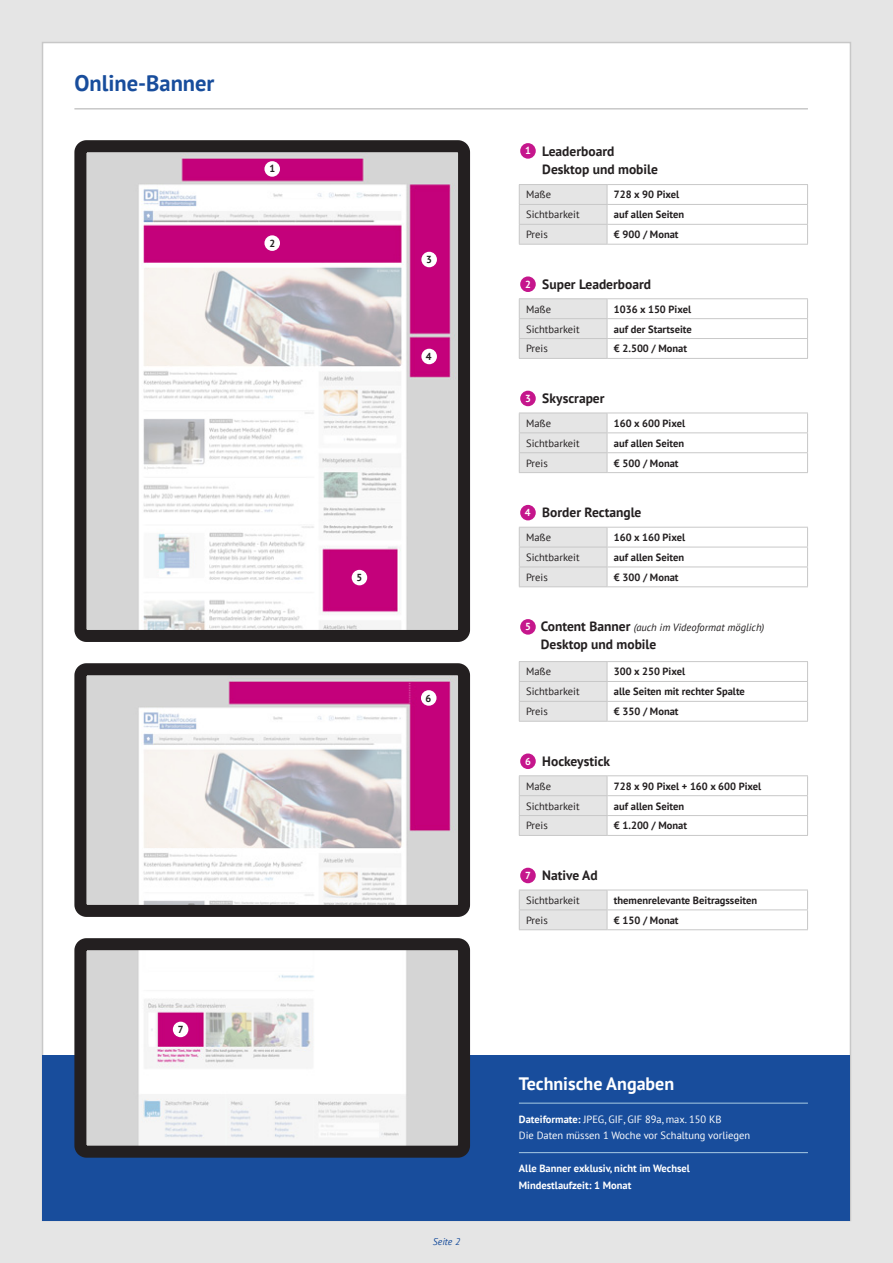
<style>
.page{position:relative;width:893px;height:1263px;background:#e5e5e5}
.page>*{position:absolute;margin:0;border:0;box-sizing:border-box;transform-origin:0 0}
.t1{font:700 22.5px "PT Sans";color:#184d9c}
.t2{font:700 18px "PT Sans";color:#fff}
.t3{font:700 13.5px/18px "PT Sans";color:#231f20}
.t4{font:700 10.5px "PT Sans";color:#231f20}
.t5{font:10.5px "PT Sans";color:#231f20}
.t6{font:10.5px/16.5px "PT Sans";color:#fff}
.t7{font:700 10.5px/16.5px "PT Sans";color:#fff}
.t8{font:italic 10.5px "PT Sans";color:#231f20}
.t9{font:700 10.2px "PT Sans";color:#fff}
.t10{font:700 10.2px "PT Sans";color:#231f20}
.t11{font:italic 9.75px "PT Sans";color:#184d9c}
.s1{font-weight:700;font-style:normal;font-size:13.5px}
.s2{font-weight:700}
</style>
<div class="page">
<div style="left:42px;top:42px;width:809px;height:1179px;background:#fff;border:2px solid #c8c8c8"></div>
<div style="left:43px;top:1055px;width:807px;height:165px;background:#184d9c"></div>
<hr style="left:74px;top:108px;width:734px;height:2px;background:#c8c8c8">
<img style="left:87px;top:153px;width:370px;height:476px">
<div style="left:74px;top:140px;width:396px;height:502px;border:12px solid #231f20;border-radius:6px"></div>
<hr style="left:519px;top:184px;width:88px;height:1px;background:#c8c8c8">
<hr style="left:607px;top:184px;width:201px;height:1px;background:#c8c8c8">
<hr style="left:607px;top:204px;width:201px;height:1px;background:#c8c8c8">
<hr style="left:607px;top:224px;width:201px;height:1px;background:#c8c8c8">
<svg style="left:519px;top:185px;width:89px;height:59px;background:#e3e3e3"></svg>
<svg style="left:807px;top:185px;width:1px;height:59px"></svg>
<hr style="left:519px;top:244px;width:88px;height:1px;background:#c8c8c8">
<hr style="left:607px;top:244px;width:201px;height:1px;background:#c8c8c8">
<div style="left:520px;top:143px;width:16px;height:16px;background:#c5168c;border-radius:50%"></div>
<img style="left:87px;top:676px;width:370px;height:228px">
<div style="left:74px;top:663px;width:396px;height:254px;border:12px solid #231f20;border-radius:6px"></div>
<img style="left:87px;top:951px;width:370px;height:194px">
<div style="left:74px;top:938px;width:396px;height:220px;border:12px solid #231f20;border-radius:6px"></div>
<hr style="left:519px;top:298px;width:88px;height:1px;background:#c8c8c8">
<hr style="left:607px;top:298px;width:201px;height:1px;background:#c8c8c8">
<hr style="left:607px;top:318px;width:201px;height:1px;background:#c8c8c8">
<hr style="left:607px;top:338px;width:201px;height:1px;background:#c8c8c8">
<svg style="left:519px;top:299px;width:89px;height:59px;background:#e3e3e3"></svg>
<svg style="left:807px;top:299px;width:1px;height:59px"></svg>
<hr style="left:519px;top:358px;width:88px;height:1px;background:#c8c8c8">
<hr style="left:607px;top:358px;width:201px;height:1px;background:#c8c8c8">
<div style="left:520px;top:276px;width:16px;height:16px;background:#c5168c;border-radius:50%"></div>
<hr style="left:607px;top:413px;width:201px;height:1px;background:#c8c8c8">
<hr style="left:607px;top:432px;width:201px;height:1px;background:#c8c8c8">
<hr style="left:607px;top:452px;width:201px;height:1px;background:#c8c8c8">
<svg style="left:519px;top:413px;width:89px;height:59px;background:#e3e3e3"></svg>
<svg style="left:807px;top:413px;width:1px;height:59px"></svg>
<hr style="left:519px;top:472px;width:88px;height:1px;background:#c8c8c8">
<hr style="left:607px;top:472px;width:201px;height:1px;background:#c8c8c8">
<div style="left:520px;top:391px;width:16px;height:15px;background:#c5168c;border-radius:50%"></div>
<hr style="left:607px;top:527px;width:201px;height:1px;background:#c8c8c8">
<hr style="left:607px;top:547px;width:201px;height:1px;background:#c8c8c8">
<hr style="left:607px;top:567px;width:201px;height:1px;background:#c8c8c8">
<svg style="left:519px;top:527px;width:89px;height:59px;background:#e3e3e3"></svg>
<svg style="left:807px;top:528px;width:1px;height:58px"></svg>
<hr style="left:519px;top:586px;width:88px;height:1px;background:#c8c8c8">
<hr style="left:607px;top:586px;width:201px;height:1px;background:#c8c8c8">
<div style="left:520px;top:505px;width:16px;height:15px;background:#c5168c;border-radius:50%"></div>
<hr style="left:519px;top:661px;width:88px;height:1px;background:#c8c8c8">
<hr style="left:607px;top:661px;width:201px;height:1px;background:#c8c8c8">
<hr style="left:607px;top:681px;width:201px;height:1px;background:#c8c8c8">
<hr style="left:607px;top:701px;width:201px;height:1px;background:#c8c8c8">
<div style="left:519px;top:662px;width:89px;height:59px;background:#e5e5e5"></div>
<svg style="left:807px;top:662px;width:1px;height:59px"></svg>
<hr style="left:519px;top:721px;width:88px;height:1px;background:#c8c8c8">
<hr style="left:607px;top:721px;width:201px;height:1px;background:#c8c8c8">
<div style="left:520px;top:619px;width:16px;height:16px;background:#c5168c;border-radius:50%"></div>
<hr style="left:607px;top:795px;width:201px;height:1px;background:#c8c8c8">
<hr style="left:607px;top:815px;width:201px;height:1px;background:#c8c8c8">
<hr style="left:519px;top:775px;width:88px;height:1px;background:#c8c8c8">
<hr style="left:607px;top:775px;width:201px;height:1px;background:#c8c8c8">
<svg style="left:519px;top:776px;width:89px;height:59px;background:#e3e3e3"></svg>
<svg style="left:807px;top:776px;width:1px;height:59px"></svg>
<hr style="left:519px;top:835px;width:88px;height:1px;background:#c8c8c8">
<hr style="left:607px;top:835px;width:201px;height:1px;background:#c8c8c8">
<div style="left:520px;top:753px;width:16px;height:16px;background:#c5168c;border-radius:50%"></div>
<hr style="left:607px;top:890px;width:201px;height:1px;background:#c8c8c8">
<hr style="left:607px;top:909px;width:201px;height:1px;background:#c8c8c8">
<svg style="left:519px;top:890px;width:89px;height:39px;background:#e3e3e3"></svg>
<svg style="left:807px;top:890px;width:1px;height:39px"></svg>
<hr style="left:519px;top:929px;width:88px;height:1px;background:#c8c8c8">
<hr style="left:607px;top:929px;width:201px;height:1px;background:#c8c8c8">
<div style="left:520px;top:868px;width:16px;height:15px;background:#c5168c;border-radius:50%"></div>
<hr style="left:519px;top:1103px;width:289px;height:1px;background:#a8cbe4">
<hr style="left:519px;top:1152px;width:289px;height:1px;background:#a8cbe4">
<div style="left:264px;top:161px;width:16px;height:16px;background:#fff;border-radius:50%"></div>
<div style="left:264px;top:235px;width:16px;height:16px;background:#fff;border-radius:50%"></div>
<div style="left:421px;top:252px;width:16px;height:15px;background:#fff;border-radius:50%"></div>
<div style="left:421px;top:349px;width:16px;height:15px;background:#fff;border-radius:50%"></div>
<div style="left:352px;top:570px;width:15px;height:15px;background:#fff;border-radius:50%"></div>
<div style="left:421px;top:690px;width:15px;height:16px;background:#fff;border-radius:50%"></div>
<div style="left:173px;top:1022px;width:15px;height:15px;background:#fff;border-radius:50%"></div>
<h1 class="t1" style="left:74px;top:68px;width:142px">Online-Banner</h1>
<p class="t10" style="left:269px;top:162px;width:7px">1</p>
<p class="t10" style="left:269px;top:237px;width:7px">2</p>
<p class="t10" style="left:178px;top:1023px;width:7px">7</p>
<p class="t10" style="left:357px;top:571px;width:7px">5</p>
<p class="t10" style="left:426px;top:253px;width:7px">3</p>
<p class="t10" style="left:426px;top:350px;width:7px">4</p>
<p class="t10" style="left:425px;top:691px;width:7px">6</p>
<p class="t3" style="left:542px;top:141px;width:117px">Leaderboard<br>Desktop und mobile</p>
<p class="t5" style="left:526px;top:188px;width:27px">Maße</p>
<p class="t4" style="left:614px;top:188px;width:67px">728 x 90 Pixel</p>
<p class="t5" style="left:526px;top:208px;width:55px">Sichtbarkeit</p>
<p class="t4" style="left:614px;top:208px;width:72px">auf allen Seiten</p>
<p class="t5" style="left:526px;top:228px;width:23px">Preis</p>
<p class="t4" style="left:614px;top:228px;width:66px">€ 900 / Monat</p>
<p class="t9" style="left:525px;top:144px;width:7px">1</p>
<p class="t3" style="left:542px;top:275px;width:110px">Super Leaderboard</p>
<p class="t5" style="left:526px;top:302px;width:27px">Maße</p>
<p class="t4" style="left:614px;top:302px;width:79px">1036 x 150 Pixel</p>
<p class="t5" style="left:526px;top:322px;width:55px">Sichtbarkeit</p>
<p class="t4" style="left:614px;top:322px;width:79px">auf der Startseite</p>
<p class="t5" style="left:526px;top:342px;width:23px">Preis</p>
<p class="t4" style="left:614px;top:342px;width:75px">€ 2.500 / Monat</p>
<p class="t9" style="left:525px;top:277px;width:7px">2</p>
<p class="t3" style="left:542px;top:389px;width:64px">Skyscraper</p>
<p class="t5" style="left:526px;top:416px;width:27px">Maße</p>
<p class="t4" style="left:614px;top:416px;width:73px">160 x 600 Pixel</p>
<p class="t5" style="left:526px;top:436px;width:55px">Sichtbarkeit</p>
<p class="t4" style="left:614px;top:436px;width:72px">auf allen Seiten</p>
<p class="t5" style="left:526px;top:456px;width:23px">Preis</p>
<p class="t4" style="left:614px;top:456px;width:66px">€ 500 / Monat</p>
<p class="t9" style="left:525px;top:392px;width:7px">3</p>
<p class="t3" style="left:542px;top:503px;width:101px">Border Rectangle</p>
<p class="t5" style="left:526px;top:531px;width:27px">Maße</p>
<p class="t4" style="left:614px;top:530px;width:73px">160 x 160 Pixel</p>
<p class="t5" style="left:526px;top:550px;width:55px">Sichtbarkeit</p>
<p class="t4" style="left:614px;top:550px;width:72px">auf allen Seiten</p>
<p class="t5" style="left:526px;top:570px;width:23px">Preis</p>
<p class="t4" style="left:614px;top:570px;width:66px">€ 300 / Monat</p>
<p class="t9" style="left:525px;top:506px;width:7px">4</p>
<p class="t8" style="left:541px;top:621px;width:225px"><span class="s1">Content Banner</span> (auch im Videoformat möglich)</p>
<p class="t3" style="left:541px;top:635px;width:117px">Desktop und mobile</p>
<p class="t5" style="left:526px;top:665px;width:27px">Maße</p>
<p class="t4" style="left:614px;top:665px;width:73px">300 x 250 Pixel</p>
<p class="t5" style="left:526px;top:685px;width:55px">Sichtbarkeit</p>
<p class="t4" style="left:614px;top:685px;width:133px">alle Seiten mit rechter Spalte</p>
<p class="t5" style="left:526px;top:705px;width:23px">Preis</p>
<p class="t4" style="left:614px;top:704px;width:66px">€ 350 / Monat</p>
<p class="t9" style="left:525px;top:620px;width:7px">5</p>
<p class="t3" style="left:542px;top:752px;width:69px">Hockeystick</p>
<p class="t5" style="left:526px;top:779px;width:27px">Maße</p>
<p class="t4" style="left:614px;top:779px;width:149px">728 x 90 Pixel + 160 x 600 Pixel</p>
<p class="t5" style="left:526px;top:799px;width:55px">Sichtbarkeit</p>
<p class="t4" style="left:614px;top:799px;width:72px">auf allen Seiten</p>
<p class="t5" style="left:526px;top:819px;width:23px">Preis</p>
<p class="t4" style="left:614px;top:819px;width:75px">€ 1.200 / Monat</p>
<p class="t9" style="left:525px;top:754px;width:7px">6</p>
<p class="t3" style="left:542px;top:866px;width:57px">Native Ad</p>
<p class="t5" style="left:526px;top:893px;width:55px">Sichtbarkeit</p>
<p class="t4" style="left:614px;top:893px;width:145px">themenrelevante Beitragsseiten</p>
<p class="t5" style="left:526px;top:913px;width:23px">Preis</p>
<p class="t4" style="left:614px;top:913px;width:66px">€ 150 / Monat</p>
<p class="t9" style="left:525px;top:868px;width:7px">7</p>
<p class="t11" style="left:433px;top:1235px;width:29px">Seite 2</p>
<h2 class="t2" style="left:519px;top:1071px;width:157px">Technische Angaben</h2>
<p class="t6" style="left:519px;top:1110px;width:233px"><span class="s2">Dateiformate:</span> JPEG, GIF, GIF 89a, max. 150 KB<br>Die Daten müssen 1 Woche vor Schaltung vorliegen</p>
<p class="t7" style="left:519px;top:1160px;width:173px">Alle Banner exklusiv, nicht im Wechsel<br>Mindestlaufzeit: 1 Monat</p>
</div>
